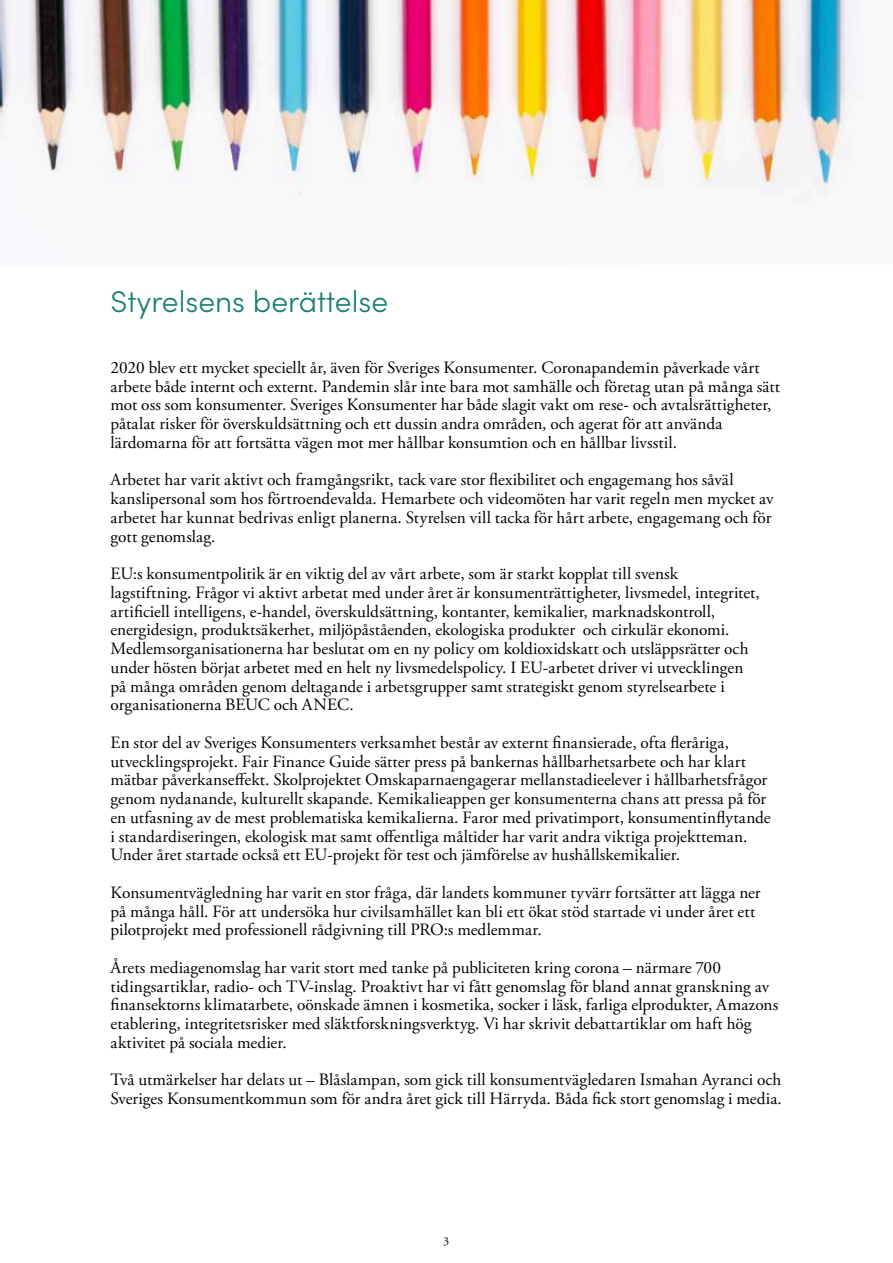
<style>
.page{position:relative;width:893px;height:1263px;background:#fff}
.page>*{position:absolute;margin:0;border:0;box-sizing:border-box;transform-origin:0 0}
.t1{font:300 30px "Sofia Pro";color:#148074}
.t2{font:17.25px/18.8px "Adobe Garamond Pro";color:#000}
.t3{font:12px "Adobe Garamond Pro";color:#000}
</style>
<div class="page">
<img style="left:0;top:0;width:862px;height:198px">
<h1 class="t1" style="left:111px;top:280px;width:279px">Styrelsens berättelse</h1>
<p class="t2" style="left:111px;top:359px;width:671px">2020 blev ett mycket speciellt år, även för Sveriges Konsumenter. Coronapandemin påverkade vårt arbete både internt och externt. Pandemin slår inte bara mot samhälle och företag utan på många sätt mot oss som konsumenter. Sveriges Konsumenter har både slagit vakt om rese- och avtalsrättigheter, påtalat risker för överskuldsättning och ett dussin andra områden, och agerat för att använda lärdomarna för att fortsätta vägen mot mer hållbar konsumtion och en hållbar livsstil.</p>
<p class="t2" style="left:111px;top:471px;width:664px">Arbetet har varit aktivt och framgångsrikt, tack vare stor flexibilitet och engagemang hos såväl kanslipersonal som hos förtroendevalda. Hemarbete och videomöten har varit regeln men mycket av arbetet har kunnat bedrivas enligt planerna. Styrelsen vill tacka för hårt arbete, engagemang och för gott genomslag.</p>
<p class="t2" style="left:111px;top:565px;width:651px">EU:s konsumentpolitik är en viktig del av vårt arbete, som är starkt kopplat till svensk lagstiftning. Frågor vi aktivt arbetat med under året är konsumenträttigheter, livsmedel, integritet, artificiell intelligens, e-handel, överskuldsättning, kontanter, kemikalier, marknadskontroll, energidesign, produktsäkerhet, miljöpåståenden, ekologiska produkter och cirkulär ekonomi.<br>Medlemsorganisationerna har beslutat om en ny policy om koldioxidskatt och utsläppsrätter och under hösten börjat arbetet med en helt ny livsmedelspolicy. I EU-arbetet driver vi utvecklingen på många områden genom deltagande i arbetsgrupper samt strategiskt genom styrelsearbete i organisationerna BEUC och ANEC.</p>
<p class="t2" style="left:111px;top:734px;width:662px">En stor del av Sveriges Konsumenters verksamhet består av externt finansierade, ofta fleråriga, utvecklingsprojekt. Fair Finance Guide sätter press på bankernas hållbarhetsarbete och har klart mätbar påverkanseffekt. Skolprojektet Omskaparnaengagerar mellanstadieelever i hållbarhetsfrågor genom nydanande, kulturellt skapande. Kemikalieappen ger konsumenterna chans att pressa på för en utfasning av de mest problematiska kemikalierna. Faror med privatimport, konsumentinflytande i standardiseringen, ekologisk mat samt offentliga måltider har varit andra viktiga projektteman.<br>Under året startade också ett EU-projekt för test och jämförelse av hushållskemikalier.</p>
<p class="t2" style="left:111px;top:884px;width:652px">Konsumentvägledning har varit en stor fråga, där landets kommuner tyvärr fortsätter att lägga ner på många håll. För att undersöka hur civilsamhället kan bli ett ökat stöd startade vi under året ett pilotprojekt med professionell rådgivning till PRO:s medlemmar.</p>
<p class="t2" style="left:111px;top:959px;width:669px">Årets mediagenomslag har varit stort med tanke på publiciteten kring corona – närmare 700 tidingsartiklar, radio- och TV-inslag. Proaktivt har vi fått genomslag för bland annat granskning av finansektorns klimatarbete, oönskade ämnen i kosmetika, socker i läsk, farliga elprodukter, Amazons etablering, integritetsrisker med släktforskningsverktyg. Vi har skrivit debattartiklar om haft hög aktivitet på sociala medier.</p>
<p class="t2" style="left:111px;top:1071px;width:673px">Två utmärkelser har delats ut – Blåslampan, som gick till konsumentvägledaren Ismahan Ayranci och<br>Sveriges Konsumentkommun som för andra året gick till Härryda. Båda fick stort genomslag i media.</p>
<p class="t3" style="left:443px;top:1234px;width:7px">3</p>
</div>
